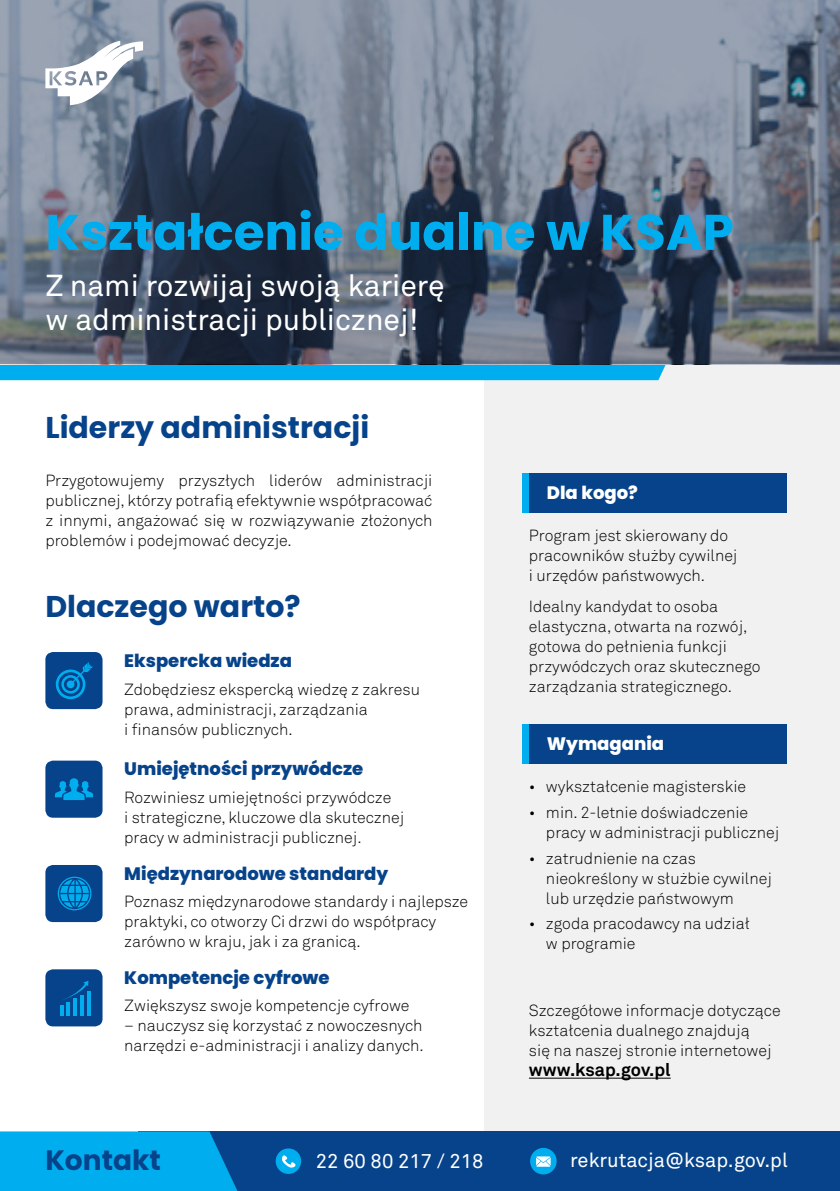
<style>
.page{position:relative;width:840px;height:1191px;background:#fff}
.page>*{position:absolute;margin:0;border:0;box-sizing:border-box;transform-origin:0 0}
.t1{font:700 50px "Poppins";color:#00aeef}
.t2{font:30px/34px "Akkurat Pro";color:#fff}
.t3{font:700 30px "Poppins";color:#07438a}
.t4{font:700 28px "Poppins";color:#07438a}
.t5{font:20px "Akkurat Pro";color:#fff}
.t6{font:800 18px "Poppins";color:#07438a}
.t7{font:800 18px "Poppins";color:#fff}
.t8{font:700 18px "Akkurat Pro";color:#000}
.t9{font:300 16px/20px "Akkurat Pro";color:#000}
</style>
<div class="page">
<div style="left:484px;top:0;width:355px;height:1191px;background:#f1f1f2"></div>
<svg style="left:0;top:364px;width:773px;height:16px;background:#28b4e9"></svg>
<div style="left:138px;top:1131px;width:701px;height:60px;background:#07438a"></div>
<svg style="left:0;top:1131px;width:237px;height:60px;background:#01a8e9"></svg>
<svg style="left:0;top:0;width:839px;height:364px;background:#616b7c"></svg>
<svg style="left:45px;top:41px;width:98px;height:64px"></svg>
<div style="left:45px;top:652px;width:57px;height:57px;background:#07438a;border-radius:8px"></div>
<div style="left:45px;top:760px;width:57px;height:57px;background:#07438a;border-radius:8px"></div>
<div style="left:45px;top:865px;width:57px;height:57px;background:#07438a;border-radius:8px"></div>
<div style="left:45px;top:969px;width:57px;height:57px;background:#07438a;border-radius:8px"></div>
<svg style="left:55px;top:778px;width:38px;height:22px"></svg>
<svg style="left:56px;top:662px;width:37px;height:37px"></svg>
<svg style="left:58px;top:876px;width:33px;height:34px"></svg>
<hr style="left:87px;top:991px;width:4px;height:24px;background:#00aeef">
<svg style="left:60px;top:981px;width:28px;height:34px"></svg>
<div style="left:526px;top:473px;width:260px;height:39px;background:#07438a"></div>
<div style="left:522px;top:473px;width:6px;height:39px;background:#00aeef"></div>
<div style="left:526px;top:724px;width:260px;height:40px;background:#07438a"></div>
<div style="left:522px;top:724px;width:6px;height:40px;background:#00aeef"></div>
<hr style="left:528px;top:1077px;width:142px;height:1px;background:#000">
<div style="left:530px;top:1147px;width:26px;height:27px;background:#00aeef;border-radius:50%"></div>
<svg style="left:536px;top:1156px;width:14px;height:10px"></svg>
<div style="left:275px;top:1148px;width:26px;height:25px;background:#00aeef;border-radius:50%"></div>
<svg style="left:282px;top:1155px;width:13px;height:12px"></svg>
<h1 class="t1" style="left:45px;top:203px;width:689px">Kształcenie dualne w KSAP</h1>
<h2 class="t2" style="left:45px;top:268px;width:400px">Z nami rozwijaj swoją karierę w administracji publicznej!</h2>
<h2 class="t3" style="left:45px;top:410px;width:325px">Liderzy administracji</h2>
<p class="t9" style="left:45px;top:470px;width:388px;text-align:justify">Przygotowujemy przyszłych liderów administracji publicznej, którzy potrafią efektywnie współpracować z innymi, angażować się w rozwiązywanie złożonych problemów i podejmować decyzje.</p>
<h2 class="t3" style="left:45px;top:588px;width:257px">Dlaczego warto?</h2>
<p class="t6" style="left:124px;top:650px;width:169px">Ekspercka wiedza</p>
<p class="t9" style="left:124px;top:679px;width:297px">Zdobędziesz ekspercką wiedzę z zakresu prawa, administracji, zarządzania<br>i finansów publicznych.</p>
<p class="t6" style="left:124px;top:758px;width:240px">Umiejętności przywódcze</p>
<p class="t9" style="left:124px;top:787px;width:281px">Rozwiniesz umiejętności przywódcze<br>i strategiczne, kluczowe dla skutecznej pracy w administracji publicznej.</p>
<p class="t6" style="left:124px;top:863px;width:265px">Międzynarodowe standardy</p>
<p class="t9" style="left:124px;top:892px;width:345px">Poznasz międzynarodowe standardy i najlepsze praktyki, co otworzy Ci drzwi do współpracy zarówno w kraju, jak i za granicą.</p>
<p class="t6" style="left:124px;top:966px;width:206px">Kompetencje cyfrowe</p>
<p class="t9" style="left:124px;top:995px;width:287px">Zwiększysz swoje kompetencje cyfrowe</p>
<p class="t9" style="left:124px;top:1015px;width:301px">– nauczysz się korzystać z nowoczesnych narzędzi e-administracji i analizy danych.</p>
<p class="t7" style="left:546px;top:482px;width:92px">Dla kogo?</p>
<p class="t9" style="left:528px;top:525px;width:210px">Program jest skierowany do pracowników służby cywilnej i urzędów państwowych.</p>
<p class="t9" style="left:528px;top:596px;width:233px">Idealny kandydat to osoba elastyczna, otwarta na rozwój, gotowa do pełnienia funkcji przywódczych oraz skutecznego zarządzania strategicznego.</p>
<p class="t7" style="left:546px;top:733px;width:119px">Wymagania</p>
<p class="t9" style="left:528px;top:777px;width:219px">• wykształcenie magisterskie</p>
<p class="t9" style="left:545px;top:802px;width:235px;text-indent:-17px">• min. 2-letnie doświadczenie pracy w administracji publicznej</p>
<p class="t9" style="left:545px;top:848px;width:227px;text-indent:-17px">• zatrudnienie na czas nieokreślony w służbie cywilnej lub urzędzie państwowym</p>
<p class="t9" style="left:545px;top:914px;width:205px;text-indent:-17px">• zgoda pracodawcy na udział w programie</p>
<p class="t9" style="left:528px;top:1000px;width:253px">Szczegółowe informacje dotyczące kształcenia dualnego znajdują<br>się na naszej stronie internetowej</p>
<p class="t8" style="left:528px;top:1058px;width:143px">www.ksap.gov.pl</p>
<h3 class="t4" style="left:45px;top:1143px;width:117px">Kontakt</h3>
<p class="t5" style="left:315px;top:1149px;width:169px">22 60 80 217 / 218</p>
<p class="t5" style="left:570px;top:1148px;width:219px">rekrutacja@ksap.gov.pl</p>
</div>
